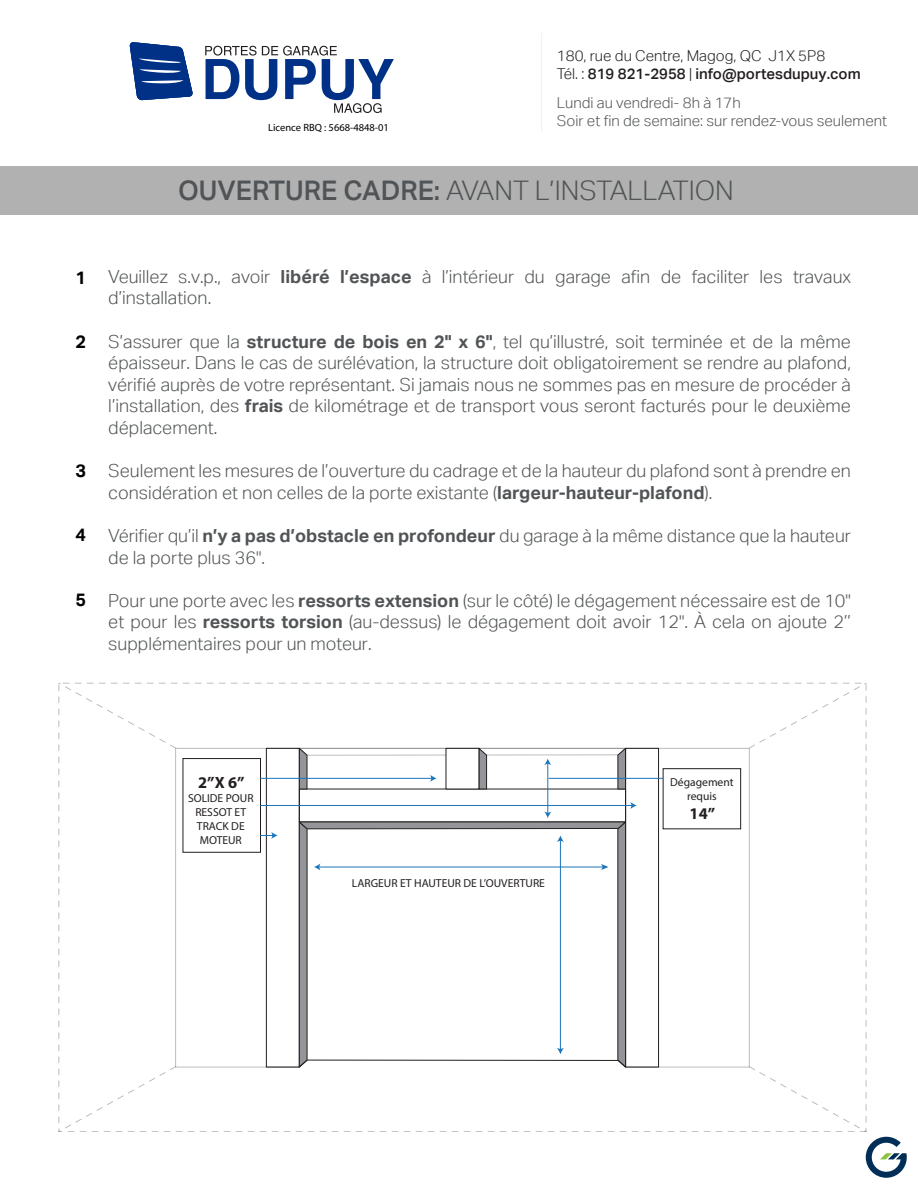
<style>
.page{position:relative;width:918px;height:1188px;background:#fff}
.page>*{position:absolute;margin:0;border:0;box-sizing:border-box;transform-origin:0 0}
.t1{font:300 27px "Aktiv Grotesk";color:#515456}
.t2{font:300 18px/21.6px "Aktiv Grotesk";color:#515456}
.t3{font:700 18px "Aktiv Grotesk";color:#000}
.t4{font:700 16.35px "Myriad Pro";color:#231f20}
.t5{font:300 15px/18px "Aktiv Grotesk";color:#231f20}
.t6{font:300 15px/18px "Aktiv Grotesk";color:#515456}
.t7{font:11.55px/14px "Myriad Pro";color:#231f20;text-align:center}
.t8{font:10.5px "Myriad Pro";color:#000}
.s1{font-weight:500}
.s2{font-weight:700}
</style>
<div class="page">
<div style="left:0;top:166px;width:918px;height:48px;background:#b1b1b1"></div>
<hr style="left:541px;top:33px;width:1px;height:98px;background:#515456">
<svg style="left:175px;top:748px;width:575px;height:319px"></svg>
<svg style="left:58px;top:1066px;width:118px;height:66px"></svg>
<svg style="left:749px;top:1066px;width:158px;height:112px"></svg>
<svg style="left:58px;top:683px;width:118px;height:65px"></svg>
<svg style="left:749px;top:683px;width:117px;height:65px"></svg>
<div style="left:266px;top:748px;width:34px;height:319px;border:1px solid #231f20"></div>
<div style="left:625px;top:748px;width:34px;height:319px;border:1px solid #231f20"></div>
<hr style="left:547px;top:763px;width:1px;height:51px;background:#1b75bb">
<hr style="left:548px;top:778px;width:115px;height:1px;background:#1b75bb">
<div style="left:183px;top:758px;width:78px;height:94px;border:1px solid #231f20"></div>
<div style="left:663px;top:768px;width:78px;height:61px;border:1px solid #231f20"></div>
<hr style="left:260px;top:778px;width:172px;height:1px;background:#1b75bb">
<svg style="left:299px;top:747px;width:327px;height:43px"></svg>
<hr style="left:260px;top:805px;width:372px;height:1px;background:#1b75bb">
<svg style="left:297px;top:802px;width:340px;height:266px"></svg>
<svg style="left:260px;top:832px;width:18px;height:7px"></svg>
<svg style="left:205px;top:46px;width:189px;height:67px"></svg>
<svg style="left:129px;top:42px;width:64px;height:58px"></svg>
<p class="t8" style="left:268px;top:121px;width:122px">Licence RBQ : 5668-4848-01</p>
<p class="t5" style="left:557px;top:47px;width:305px">180, rue du Centre, Magog, QC J1X 5P8<br>Tél. : <span class="s1">819 821-2958</span> | <span class="s1">info@portesdupuy.com</span></p>
<p class="t6" style="left:557px;top:94px;width:332px">Lundi au vendredi- 8h à 17h<br>Soir et fin de semaine: sur rendez-vous seulement</p>
<h1 class="t1" style="left:178px;top:175px;width:557px"><span class="s1">OUVERTURE CADRE:</span> AVANT L’INSTALLATION</h1>
<p class="t3" style="left:76px;top:267px;width:12px">1</p>
<p class="t3" style="left:76px;top:330px;width:12px">2</p>
<p class="t3" style="left:76px;top:460px;width:12px">3</p>
<p class="t3" style="left:76px;top:524px;width:12px">4</p>
<p class="t3" style="left:76px;top:589px;width:12px">5</p>
<p class="t2" style="left:108px;top:266px;width:744px">Veuillez s.v.p., avoir <span class="s2">libéré l’espace</span> à l’intérieur du garage afin de faciliter les travaux d’installation.</p>
<p class="t2" style="left:108px;top:331px;width:744px;text-align:justify">S’assurer que la <span class="s2">structure de bois en 2" x 6"</span>, tel qu’illustré, soit terminée et de la même épaisseur. Dans le cas de surélévation, la structure doit obligatoirement se rendre au plafond, vérifié auprès de votre représentant. Si jamais nous ne sommes pas en mesure de procéder à l’installation, des <span class="s2">frais</span> de kilométrage et de transport vous seront facturés pour le deuxième déplacement.</p>
<p class="t2" style="left:108px;top:460px;width:744px">Seulement les mesures de l’ouverture du cadrage et de la hauteur du plafond sont à prendre en considération et non celles de la porte existante (<span class="s2">largeur-hauteur-plafond</span>).</p>
<p class="t2" style="left:108px;top:525px;width:744px">Vérifier qu’il <span class="s2">n’y a pas d’obstacle en profondeur</span> du garage à la même distance que la hauteur de la porte plus 36".</p>
<p class="t2" style="left:108px;top:590px;width:744px;text-align:justify">Pour une porte avec les <span class="s2">ressorts extension</span> (sur le côté) le dégagement nécessaire est de 10" et pour les <span class="s2">ressorts torsion</span> (au-dessus) le dégagement doit avoir 12". À cela on ajoute 2’’ supplémentaires pour un moteur.</p>
<p class="t4" style="left:198px;top:772px;width:48px">2”X 6”</p>
<p class="t7" style="left:188px;top:791px;width:67px">SOLIDE POUR<br>RESSOT ET<br>TRACK DE<br>MOTEUR</p>
<p class="t7" style="left:352px;top:876px;width:195px">LARGEUR ET HAUTEUR DE L’OUVERTURE</p>
<p class="t7" style="left:670px;top:775px;width:65px">Dégagement requis</p>
<p class="t4" style="left:690px;top:803px;width:27px">14”</p>
</div>
